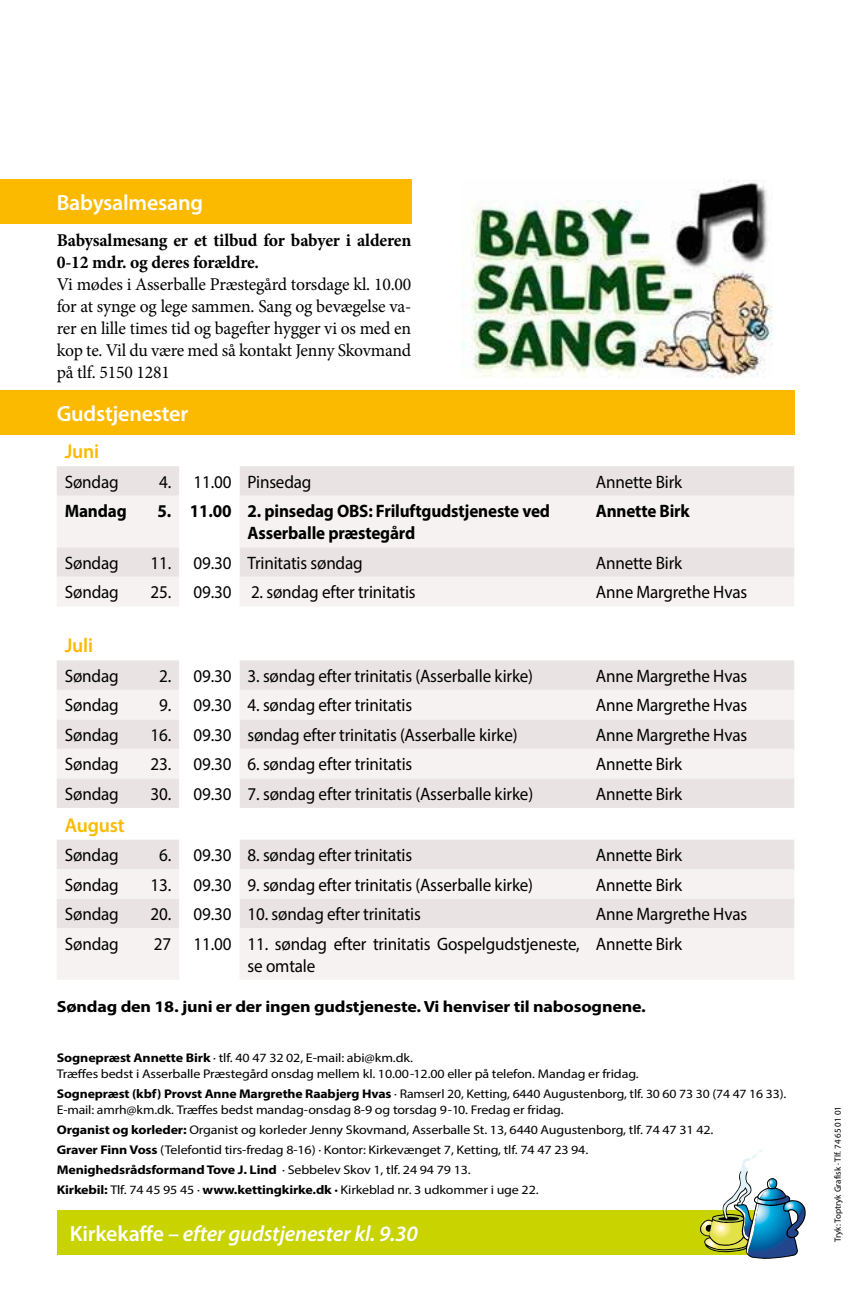
<style>
.page{position:relative;width:851px;height:1304px;background:#fff}
.page>*{position:absolute;margin:0;border:0;box-sizing:border-box;transform-origin:0 0}
.t1{font:italic 600 22px "Myriad Pro";letter-spacing:-.01em;color:#fff}
.t2{font:600 22px "Myriad Pro";letter-spacing:-.01em;color:#fff}
.t3{font:600 20px "Myriad Pro";letter-spacing:-.01em;color:#fbba00}
.t4{font:18px/22px "Myriad Pro";letter-spacing:-.01em;color:#000;scale:.95 1}
.t5{font:18px/22px "Minion Pro";letter-spacing:-.01em;color:#000;text-align:justify}
.t6{font:700 18px/22px "Myriad Pro";letter-spacing:-.01em;color:#000;scale:.95 1}
.t7{font:700 18px/22px "Minion Pro";letter-spacing:-.015em;color:#000}
.t8{font:700 16.2px "Myriad Pro";letter-spacing:-.01em;color:#000;scale:1.11 1}
.t9{font:12.6px/20px "Myriad Pro";letter-spacing:-.01em;color:#000;scale:1.11 1}
.t10{font:12.6px/16px "Myriad Pro";letter-spacing:-.01em;color:#000;scale:1.09 1}
.t11{font:9px "Myriad Pro";color:#000}
.s1{font-weight:700}
.s2{font-style:normal}
</style>
<div class="page">
<div style="left:0;top:391px;width:794px;height:44px;background:#fbba00"></div>
<div style="left:57px;top:1210px;width:710px;height:45px;background:#c8d300"></div>
<svg style="left:700px;top:1150px;width:106px;height:109px"></svg>
<div style="left:0;top:180px;width:411px;height:44px;background:#fbba00"></div>
<img style="left:462px;top:180px;width:310px;height:198px">
<div style="left:57px;top:466px;width:737px;height:30px;background:#e9e4e3"></div>
<svg style="left:179px;top:466px;width:60px;height:30px"></svg>
<svg style="left:57px;top:496px;width:737px;height:110px;fill:#f5f2f1"></svg>
<div style="left:57px;top:660px;width:737px;height:148px;background:#e9e4e3"></div>
<svg style="left:179px;top:660px;width:60px;height:148px"></svg>
<svg style="left:57px;top:690px;width:737px;height:88px;fill:#f5f2f1"></svg>
<div style="left:57px;top:840px;width:737px;height:29px;background:#e9e4e3"></div>
<svg style="left:179px;top:840px;width:60px;height:29px"></svg>
<svg style="left:57px;top:869px;width:737px;height:110px;fill:#f5f2f1"></svg>
<p class="t2" style="left:57px;top:189px;width:148px">Babysalmesang</p>
<p class="t7" style="left:57px;top:229px;width:356px">Babysalmesang er et tilbud for babyer i alderen<br>0-12 mdr. og deres forældre.</p>
<p class="t5" style="left:57px;top:273px;width:356px">Vi mødes i Asserballe Præstegård torsdage kl. 10.00 for at synge og lege sammen. Sang og bevægelse va&shy;rer en lille times tid og bagefter hygger vi os med en kop te. Vil du være med så kontakt Jenny Skovmand på tlf. 5150 1281</p>
<p class="t2" style="left:57px;top:399px;width:133px">Gudstjenester</p>
<p class="t3" style="left:65px;top:439px;width:36px">Juni</p>
<p class="t4" style="left:65px;top:470px;width:58px">Søndag</p>
<p class="t4" style="left:159px;top:470px;width:162px">4. 11.00 Pinsedag</p>
<p class="t4" style="left:595px;top:470px;width:92px">Annette Birk</p>
<p class="t6" style="left:65px;top:500px;width:67px">Mandag</p>
<p class="t6" style="left:247px;top:500px;width:320px;text-indent:-90px">5. 11.00 2. pinsedag OBS: Friluftgudstjeneste ved<br>Asserballe præstegård</p>
<p class="t6" style="left:595px;top:500px;width:100px">Annette Birk</p>
<p class="t4" style="left:65px;top:551px;width:58px">Søndag</p>
<p class="t4" style="left:150px;top:551px;width:225px">11. 09.30 Trinitatis søndag</p>
<p class="t4" style="left:595px;top:551px;width:92px">Annette Birk</p>
<p class="t4" style="left:65px;top:581px;width:58px">Søndag</p>
<p class="t4" style="left:150px;top:581px;width:280px">25. 09.30 2. søndag efter trinitatis</p>
<p class="t4" style="left:595px;top:581px;width:161px">Anne Margrethe Hvas</p>
<p class="t3" style="left:65px;top:633px;width:30px">Juli</p>
<p class="t4" style="left:65px;top:665px;width:58px">Søndag</p>
<p class="t4" style="left:159px;top:665px;width:395px">2. 09.30 3. søndag efter trinitatis (Asserballe kirke)</p>
<p class="t4" style="left:595px;top:665px;width:161px">Anne Margrethe Hvas</p>
<p class="t4" style="left:65px;top:694px;width:58px">Søndag</p>
<p class="t4" style="left:159px;top:694px;width:268px">9. 09.30 4. søndag efter trinitatis</p>
<p class="t4" style="left:595px;top:694px;width:161px">Anne Margrethe Hvas</p>
<p class="t4" style="left:65px;top:724px;width:58px">Søndag</p>
<p class="t4" style="left:150px;top:724px;width:388px">16. 09.30 søndag efter trinitatis (Asserballe kirke)</p>
<p class="t4" style="left:595px;top:724px;width:161px">Anne Margrethe Hvas</p>
<p class="t4" style="left:65px;top:753px;width:58px">Søndag</p>
<p class="t4" style="left:150px;top:753px;width:277px">23. 09.30 6. søndag efter trinitatis</p>
<p class="t4" style="left:595px;top:753px;width:92px">Annette Birk</p>
<p class="t4" style="left:65px;top:783px;width:58px">Søndag</p>
<p class="t4" style="left:150px;top:783px;width:404px">30. 09.30 7. søndag efter trinitatis (Asserballe kirke)</p>
<p class="t4" style="left:595px;top:783px;width:92px">Annette Birk</p>
<p class="t3" style="left:65px;top:812px;width:61px">August</p>
<p class="t4" style="left:65px;top:844px;width:58px">Søndag</p>
<p class="t4" style="left:159px;top:844px;width:268px">6. 09.30 8. søndag efter trinitatis</p>
<p class="t4" style="left:595px;top:844px;width:92px">Annette Birk</p>
<p class="t4" style="left:65px;top:873px;width:58px">Søndag</p>
<p class="t4" style="left:150px;top:873px;width:404px">13. 09.30 9. søndag efter trinitatis (Asserballe kirke)</p>
<p class="t4" style="left:595px;top:873px;width:92px">Annette Birk</p>
<p class="t4" style="left:65px;top:903px;width:58px">Søndag</p>
<p class="t4" style="left:150px;top:903px;width:286px">20. 09.30 10. søndag efter trinitatis</p>
<p class="t4" style="left:595px;top:903px;width:161px">Anne Margrethe Hvas</p>
<p class="t4" style="left:65px;top:932px;width:58px">Søndag</p>
<p class="t4" style="left:247px;top:932px;width:351px;text-indent:-94px">27 11.00 11. søndag efter trinitatis Gospelgudstjeneste, se omtale</p>
<p class="t4" style="left:595px;top:932px;width:92px">Annette Birk</p>
<p class="t8" style="left:57px;top:996px;width:532px">Søndag den 18. juni er der ingen gudstjeneste. Vi henviser til nabosognene.</p>
<p class="t9" style="left:57px;top:1049px;width:525px;line-height:16px"><span class="s1">Sognepræst Annette Birk</span> · tlf. 40 47 32 02, E-mail: abi@km.dk.<br>Træffes bedst i Asserballe Præstegård onsdag mellem kl. 10.00-12.00 eller på telefon. Mandag er fridag.</p>
<p class="t10" style="left:57px;top:1085px;width:670px"><span class="s1">Sognepræst (kbf) Provst Anne Margrethe Raabjerg Hvas</span> · Ramserl 20, Ketting, 6440 Augustenborg, tlf. 30 60 73 30 (74 47 16 33).<br>E-mail: amrh@km.dk. Træffes bedst mandag-onsdag 8-9 og torsdag 9-10. Fredag er fridag.</p>
<p class="t9" style="left:57px;top:1119px;width:593px"><span class="s1">Organist og korleder:</span> Organist og korleder Jenny Skovmand, Asserballe St. 13, 6440 Augustenborg, tlf. 74 47 31 42.<br><span class="s1">Graver Finn Voss</span> (Telefontid tirs-fredag 8-16) · Kontor: Kirkevænget 7, Ketting, tlf. 74 47 23 94.<br><span class="s1">Menighedsrådsformand Tove J. Lind</span> · Sebbelev Skov 1, tlf. 24 94 79 13.<br><span class="s1">Kirkebil:</span> Tlf. 74 45 95 45 · <span class="s1">www.kettingkirke.dk ·</span> Kirkeblad nr. 3 udkommer i uge 22.</p>
<p class="t1" style="left:70px;top:1219px;width:349px"><span class="s2">Kirkekaffe</span> – efter gudstjenester kl. 9.30</p>
<p class="t11" style="left:832px;top:1242px;width:137px;rotate:-90deg">Tryk: Toptryk Grafisk · Tlf. 74 65 01 01</p>
</div>
